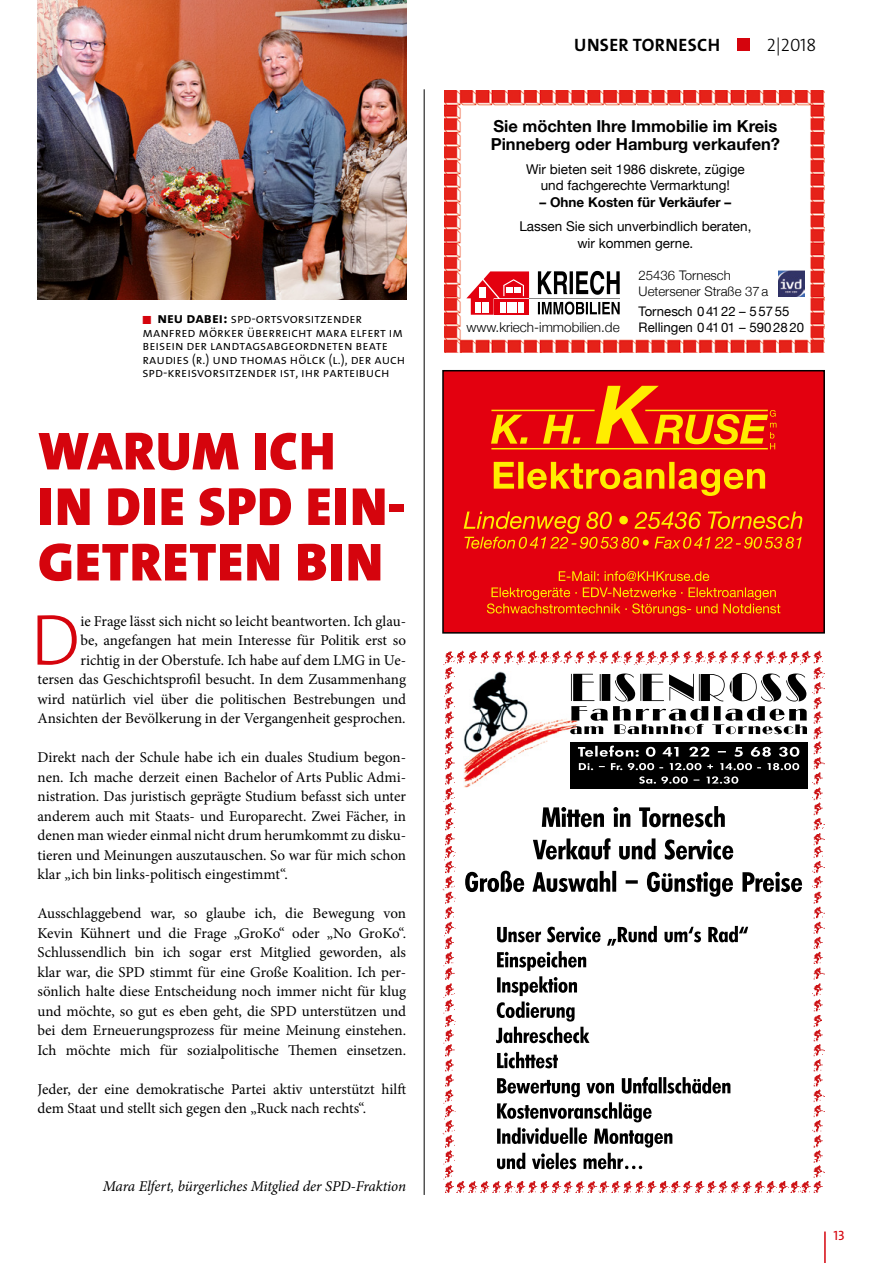
<style>
.page{position:relative;width:893px;height:1263px;background:#fff}
.page>*{position:absolute;margin:0;border:0;box-sizing:border-box;transform-origin:0 0}
.Fließ_Initialie_1-sp{font:300 72.75px "SPD The Sans";color:#d5040d}
.t1{font:900 54px/55.5px "SPD The Sans";letter-spacing:.02em;color:#d5040d}
.t2{font:700 18px "SPD The Sans";letter-spacing:.02em;color:#000}
.t3{font:300 18px "SPD The Sans";color:#000}
.t4{font:700 16.5px/18px "Helvetica Neue";color:#000}
.Fließ_1-spaltig{font:15px/19.5px "Minion Pro";color:#000;text-align:justify}
.Fließ_Initialie_1-sp-2{font:15px/19.5px "Minion Pro";color:#000;text-align:right}
.Fließ_1-spaltig-2{font:italic 15px "Minion Pro";letter-spacing:-.01em;color:#000}
.t5{font:300 13.5px/13.5px "SPD The Sans";color:#000}
.t6{font:13.5px/16.2px "Helvetica Neue";color:#000;text-align:center}
.t7{font:300 13.5px "Helvetica Neue";color:#000}
.t8{font:13.5px "SPD The Sans";color:#d5040d}
.t9{font:13.2px/16.2px "Helvetica Neue";color:#000}
.t10{font:300 13.2px/16.2px "Helvetica Neue";color:#000}
.s1{font-weight:700;font-size:15px}
.s2{font-weight:700}
</style>
<div class="page">
<img style="left:38px;top:0;width:368px;height:300px">
<hr style="left:424px;top:89px;width:1px;height:1106px;background:#000">
<div style="left:737px;top:39px;width:13px;height:12px;background:#d5040d"></div>
<hr style="left:824px;top:1231px;width:2px;height:32px;background:#d5040d">
<div style="left:443px;top:371px;width:381px;height:262px;background:#e3000f"></div>
<div style="left:442px;top:370px;width:383px;height:264px;border:2px solid #000"></div>
<svg style="left:464px;top:512px;width:338px;height:37px"></svg>
<svg style="left:559px;top:571px;width:150px;height:10px"></svg>
<svg style="left:487px;top:587px;width:293px;height:29px"></svg>
<hr style="left:491px;top:448px;width:277px;height:1px;background:#ffed00">
<hr style="left:491px;top:410px;width:277px;height:1px;background:#ffed00">
<div style="left:595px;top:407px;width:50px;height:9px;border:2px solid #e3000f"></div>
<svg style="left:491px;top:415px;width:89px;height:29px"></svg>
<svg style="left:494px;top:462px;width:271px;height:34px"></svg>
<svg style="left:596px;top:386px;width:180px;height:63px"></svg>
<img style="left:444px;top:90px;width:381px;height:263px">
<svg style="left:538px;top:271px;width:82px;height:24px"></svg>
<svg style="left:538px;top:302px;width:82px;height:13px"></svg>
<svg style="left:466px;top:271px;width:63px;height:44px"></svg>
<div style="left:482px;top:302px;width:6px;height:11px;background:#fff"></div>
<div style="left:475px;top:302px;width:6px;height:11px;background:#fff"></div>
<div style="left:479px;top:287px;width:7px;height:11px;background:#fff"></div>
<div style="left:495px;top:300px;width:34px;height:15px;background:#e3000f"></div>
<div style="left:501px;top:302px;width:5px;height:11px;background:#fff"></div>
<div style="left:518px;top:302px;width:6px;height:11px;background:#fff"></div>
<div style="left:508px;top:302px;width:9px;height:11px;background:#fff"></div>
<hr style="left:529px;top:299px;width:91px;height:1px;background:#878786">
<img style="left:779px;top:271px;width:25px;height:25px">
<img style="left:442px;top:651px;width:383px;height:542px">
<img style="left:463px;top:672px;width:115px;height:115px">
<div style="left:570px;top:743px;width:238px;height:46px;background:#000"></div>
<svg style="left:570px;top:673px;width:237px;height:61px"></svg>
<svg style="left:578px;top:746px;width:221px;height:11px"></svg>
<svg style="left:579px;top:763px;width:220px;height:7px"></svg>
<svg style="left:639px;top:776px;width:99px;height:8px"></svg>
<svg style="left:542px;top:806px;width:183px;height:21px"></svg>
<svg style="left:533px;top:838px;width:200px;height:22px"></svg>
<svg style="left:465px;top:871px;width:337px;height:26px"></svg>
<svg style="left:497px;top:926px;width:251px;height:95px"></svg>
<svg style="left:496px;top:1027px;width:93px;height:16px"></svg>
<svg style="left:497px;top:1052px;width:61px;height:16px"></svg>
<svg style="left:497px;top:1077px;width:233px;height:70px"></svg>
<svg style="left:497px;top:1153px;width:145px;height:16px"></svg>
<p class="t5" style="left:142px;top:312px;width:264px;text-indent:15px"><span class="s1">neu dabei:</span> spd-ortsvorsitzender manfred mörker überreicht mara elfert im beisein der landtagsabgeordneten beate raudies (r.) und thomas hölck (l.), der auch spd-kreisvorsitzender ist, ihr parteibuch</p>
<p class="t1" style="left:38px;top:424px;width:370px">WARUM ICH<br>IN DIE SPD EIN-<br>GETRETEN BIN</p>
<p class="Fließ_Initialie_1-sp" style="left:31px;top:593px;width:51px">D</p>
<p class="Fließ_Initialie_1-sp-2" style="left:38px;top:611px;width:370px">ie Frage lässt sich nicht so leicht beantworten. Ich glau-<br>be, angefangen hat mein Interesse für Politik erst so richtig in der Oberstufe. Ich habe auf dem LMG in Ue-<br>tersen das Geschichtsprofil besucht. In dem Zusammenhang wird natürlich viel über die politischen Bestrebungen und Ansichten der Bevölkerung in der Vergangenheit gesprochen.</p>
<p class="Fließ_1-spaltig" style="left:38px;top:748px;width:370px">Direkt nach der Schule habe ich ein duales Studium begon&shy;nen. Ich mache derzeit einen Bachelor of Arts Public Admi&shy;nistration. Das juristisch geprägte Studium befasst sich unter anderem auch mit Staats- und Europarecht. Zwei Fächer, in denen man wieder einmal nicht drum herumkommt zu disku&shy;tieren und Meinungen auszutauschen. So war für mich schon klar „ich bin links-politisch eingestimmt“.</p>
<p class="Fließ_1-spaltig" style="left:38px;top:904px;width:370px">Ausschlaggebend war, so glaube ich, die Bewegung von Kevin Kühnert und die Frage „GroKo“ oder „No GroKo“.<br>Schlussendlich bin ich sogar erst Mitglied geworden, als klar war, die SPD stimmt für eine Große Koalition. Ich per&shy;sönlich halte diese Entscheidung noch immer nicht für klug und möchte, so gut es eben geht, die SPD unterstützen und bei dem Erneuerungsprozess für meine Meinung einstehen.<br>Ich möchte mich für sozialpolitische Themen einsetzen.</p>
<p class="Fließ_1-spaltig" style="left:38px;top:1079px;width:370px">Jeder, der eine demokratische Partei aktiv unterstützt hilft dem Staat und stellt sich gegen den „Ruck nach rechts“.</p>
<p class="Fließ_1-spaltig-2" style="left:103px;top:1176px;width:305px">Mara Elfert, bürgerliches Mitglied der SPD-Fraktion</p>
<p class="t2" style="left:574px;top:33px;width:147px">UNSER TORNESCH</p>
<p class="t3" style="left:767px;top:33px;width:51px">2|2018</p>
<p class="t4" style="left:491px;top:117px;width:291px">Sie möchten Ihre Immobilie im Kreis<br>Pinneberg oder Hamburg verkaufen?</p>
<p class="t6" style="left:526px;top:162px;width:220px">Wir bieten seit 1986 diskrete, zügige und fachgerechte Vermarktung!</p>
<p class="t6" style="left:519px;top:190px;width:234px;line-height:24.8px"><span class="s2">– Ohne Kosten für Verkäufer –<br></span>Lassen Sie sich unverbindlich beraten,</p>
<p class="t6" style="left:577px;top:235px;width:118px">wir kommen gerne.</p>
<p class="t7" style="left:466px;top:317px;width:155px">www.kriech-immobilien.de</p>
<p class="t10" style="left:639px;top:266px;width:131px">25436 Tornesch<br>Uetersener Straße 37a</p>
<p class="t9" style="left:639px;top:304px;width:167px">Tornesch 04122 – 55755<br>Rellingen 04101 – 5902820</p>
<p class="t8" style="left:833px;top:1227px;width:13px">13</p>
</div>
